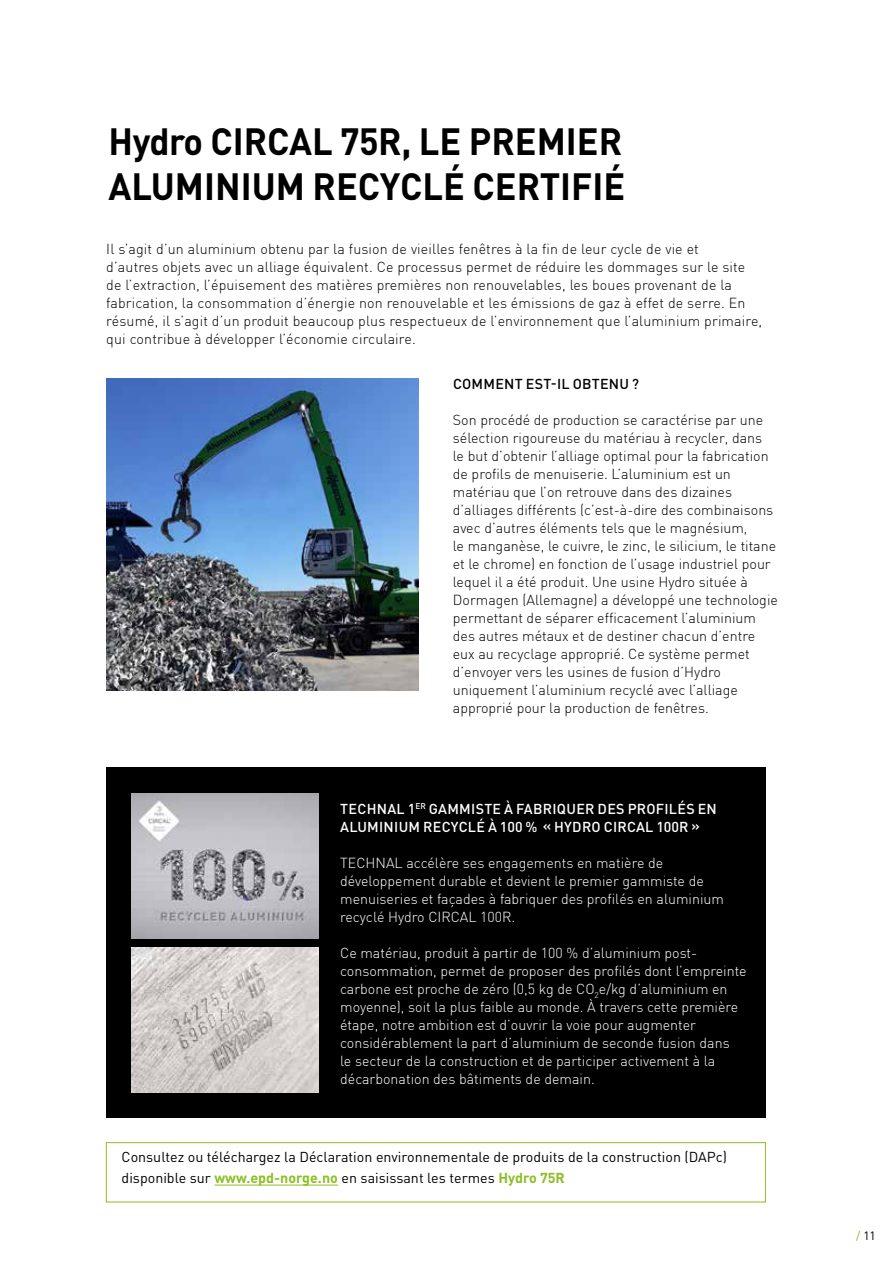
<style>
.page{position:relative;width:893px;height:1263px;background:#fff}
.page>*{position:absolute;margin:0;border:0;box-sizing:border-box;transform-origin:0 0}
.t1{font:700 37.5px/45px "DIN Pro";color:#000;scale:.96 1}
.t2{font:300 14.25px/18px "DIN";color:#000}
.t3{font:300 14.25px/18px "DIN";color:#fff}
.t4{font:14.25px/21px "DIN Pro";color:#000}
.t5{font:500 14.25px/18px "DIN Pro";letter-spacing:.02em;color:#fff}
.t6{font:500 14.25px "DIN Pro";letter-spacing:.02em;color:#000}
.t7{font:12px "DIN Pro";color:#000}
.s1{font-weight:700;color:#8dbe22}
.s2{color:#8dbe22}
</style>
<div class="page">
<div style="left:106px;top:1142px;width:660px;height:60px;border:1px solid #8dbe22"></div>
<img style="left:107px;top:379px;width:312px;height:311px">
<hr style="left:214px;top:1185px;width:124px;height:1px;background:#8dbe22">
<div style="left:106px;top:767px;width:659px;height:350px;background:#000"></div>
<img style="left:132px;top:794px;width:187px;height:144px">
<img style="left:132px;top:947px;width:187px;height:145px">
<h1 class="t1" style="left:109px;top:114px;width:540px">Hydro CIRCAL 75R, LE PREMIER<br>ALUMINIUM RECYCLÉ CERTIFIÉ</h1>
<p class="t2" style="left:106px;top:239px;width:657px">Il s’agit d’un aluminium obtenu par la fusion de vieilles fenêtres à la fin de leur cycle de vie et<br>d’autres objets avec un alliage équivalent. Ce processus permet de réduire les dommages sur le site de l’extraction, l’épuisement des matières premières non renouvelables, les boues provenant de la fabrication, la consommation d’énergie non renouvelable et les émissions de gaz à effet de serre. En résumé, il s’agit d’un produit beaucoup plus respectueux de l’environnement que l’aluminium primaire, qui contribue à développer l’économie circulaire.</p>
<p class="t6" style="left:453px;top:372px;width:188px">COMMENT EST-IL OBTENU ?</p>
<p class="t2" style="left:453px;top:410px;width:327px">Son procédé de production se caractérise par une sélection rigoureuse du matériau à recycler, dans<br>le but d’obtenir l’alliage optimal pour la fabrication de profils de menuiserie. L’aluminium est un matériau que l’on retrouve dans des dizaines d’alliages différents (c’est-à-dire des combinaisons avec d’autres éléments tels que le magnésium,<br>le manganèse, le cuivre, le zinc, le silicium, le titane et le chrome) en fonction de l’usage industriel pour lequel il a été produit. Une usine Hydro située à Dormagen (Allemagne) a développé une technologie permettant de séparer efficacement l’aluminium des autres métaux et de destiner chacun d’entre eux au recyclage approprié. Ce système permet d’envoyer vers les usines de fusion d’Hydro uniquement l’aluminium recyclé avec l’alliage approprié pour la production de fenêtres.</p>
<p class="t5" style="left:340px;top:798px;width:378px">TECHNAL 1<sup>ER</sup> GAMMISTE À FABRIQUER DES PROFILÉS EN<br>ALUMINIUM RECYCLÉ À 100 % « HYDRO CIRCAL 100R »</p>
<p class="t3" style="left:340px;top:853px;width:385px">TECHNAL accélère ses engagements en matière de développement durable et devient le premier gammiste de menuiseries et façades à fabriquer des profilés en aluminium recyclé Hydro CIRCAL 100R.</p>
<p class="t3" style="left:340px;top:943px;width:408px">Ce matériau, produit à partir de 100 % d’aluminium post&shy;consommation, permet de proposer des profilés dont l’empreinte carbone est proche de zéro (0,5 kg de CO<sub>2</sub>e/kg d’aluminium en moyenne), soit la plus faible au monde. À travers cette première étape, notre ambition est d’ouvrir la voie pour augmenter considérablement la part d’aluminium de seconde fusion dans<br>le secteur de la construction et de participer activement à la décarbonation des bâtiments de demain.</p>
<p class="t4" style="left:122px;top:1145px;width:607px">Consultez ou téléchargez la Déclaration environnementale de produits de la construction (DAPc) disponible sur <span class="s1">www.epd-norge.no</span> en saisissant les termes <span class="s1">Hydro 75R</span></p>
<p class="t7" style="left:856px;top:1226px;width:21px"><span class="s2">/</span> 11</p>
</div>
